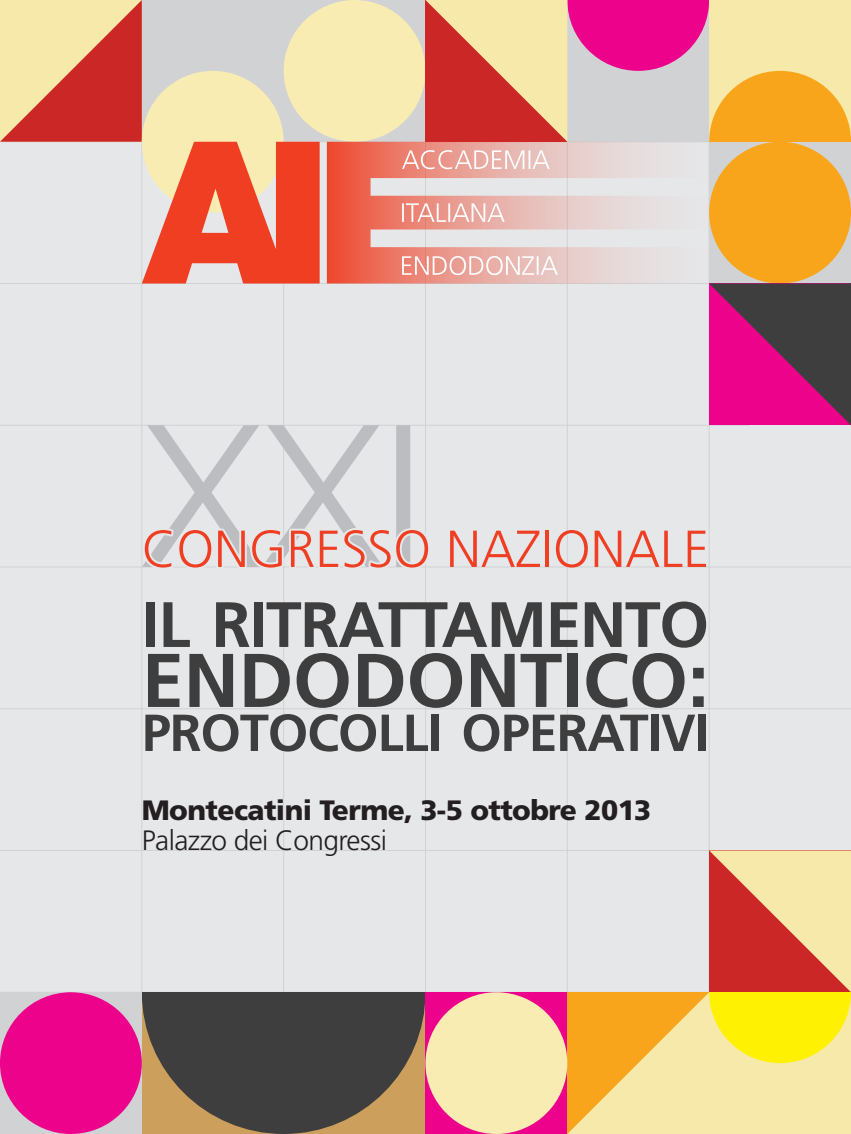
<style>
.page{position:relative;width:851px;height:1134px;background:#fff}
.page>*{position:absolute;margin:0;border:0;box-sizing:border-box;transform-origin:0 0}
.t1{font:700 76px "Frutiger";letter-spacing:-.005em;color:#3e3e3f}
.t2{font:700 64px "Frutiger";letter-spacing:-.02em;color:#3e3e3f}
.t3{font:700 52px "Frutiger";letter-spacing:-.02em;color:#3e3e3f}
.t4{font:300 52px "Frutiger";color:#ef3e22}
.t5{font:900 28px "Frutiger";letter-spacing:-.02em;color:#231f20}
.t6{font:300 28px "Frutiger";letter-spacing:-.02em;color:#231f20}
</style>
<div class="page">
<div style="left:0;top:142px;width:850px;height:992px;background:#e6e7e9"></div>
<hr style="left:141px;top:142px;width:1px;height:884px;background:#d1d2d4">
<hr style="left:283px;top:142px;width:1px;height:884px;background:#d1d2d4">
<hr style="left:425px;top:142px;width:1px;height:884px;background:#d1d2d4">
<hr style="left:566px;top:142px;width:1px;height:884px;background:#d1d2d4">
<hr style="left:708px;top:142px;width:1px;height:884px;background:#d1d2d4">
<hr style="left:0;top:283px;width:729px;height:1px;background:#d1d2d4">
<hr style="left:0;top:425px;width:749px;height:1px;background:#d1d2d4">
<hr style="left:0;top:566px;width:850px;height:1px;background:#d1d2d4">
<hr style="left:0;top:708px;width:850px;height:1px;background:#d1d2d4">
<hr style="left:0;top:850px;width:850px;height:1px;background:#d1d2d4">
<hr style="left:0;top:142px;width:755px;height:1px;background:#d1d2d4">
<div style="left:142px;top:0;width:141px;height:142px;background:#d1d2d4"></div>
<div style="left:283px;top:0;width:142px;height:142px;background:#d1d2d4"></div>
<div style="left:709px;top:142px;width:141px;height:141px;background:#d1d2d4"></div>
<svg style="left:0;top:0;width:142px;height:142px;background:#e18868"></svg>
<div style="left:142px;top:71px;width:141px;height:142px;background:#f8ecb3;border-radius:50%"></div>
<div style="left:283px;top:0;width:142px;height:142px;background:#f8ecb3;border-radius:50%"></div>
<div style="left:709px;top:142px;width:141px;height:141px;background:#f9a51b;border-radius:50%"></div>
<svg style="left:425px;top:0;width:425px;height:142px;background:#e69c86"></svg>
<hr style="left:425px;top:0;width:142px;height:1px;background:#f7e9aa">
<svg style="left:709px;top:283px;width:141px;height:142px;background:#961f65"></svg>
<svg style="left:142px;top:142px;width:567px;height:141px"></svg>
<svg style="left:402px;top:256px;width:155px;height:19px;background:#eebeb7"></svg>
<svg style="left:402px;top:203px;width:102px;height:19px;background:#eeb3ab"></svg>
<svg style="left:402px;top:150px;width:147px;height:19px;background:#eeb9b2"></svg>
<svg style="left:142px;top:425px;width:286px;height:143px"></svg>
<svg style="left:142px;top:992px;width:283px;height:142px;background:#5c5245"></svg>
<div style="left:425px;top:992px;width:142px;height:142px;background:#ed028c"></div>
<div style="left:0;top:992px;width:142px;height:142px;background:#d1d2d4"></div>
<svg style="left:567px;top:850px;width:283px;height:284px"></svg>
<div style="left:425px;top:992px;width:142px;height:142px;background:#f8ecb3;border-radius:50%"></div>
<div style="left:0;top:992px;width:142px;height:142px;background:#ed028c;border-radius:50%"></div>
<h3 class="t4" style="left:142px;top:520px;width:568px">CONGRESSO NAZIONALE</h3>
<h2 class="t2" style="left:142px;top:587px;width:568px">IL RITRATTAMENTO</h2>
<h1 class="t1" style="left:142px;top:636px;width:568px">ENDODONTICO:</h1>
<h3 class="t3" style="left:142px;top:702px;width:568px">PROTOCOLLI OPERATIVI</h3>
<p class="t5" style="left:142px;top:794px;width:511px">Montecatini Terme, 3-5 ottobre 2013</p>
<p class="t6" style="left:142px;top:825px;width:247px">Palazzo dei Congressi</p>
</div>
